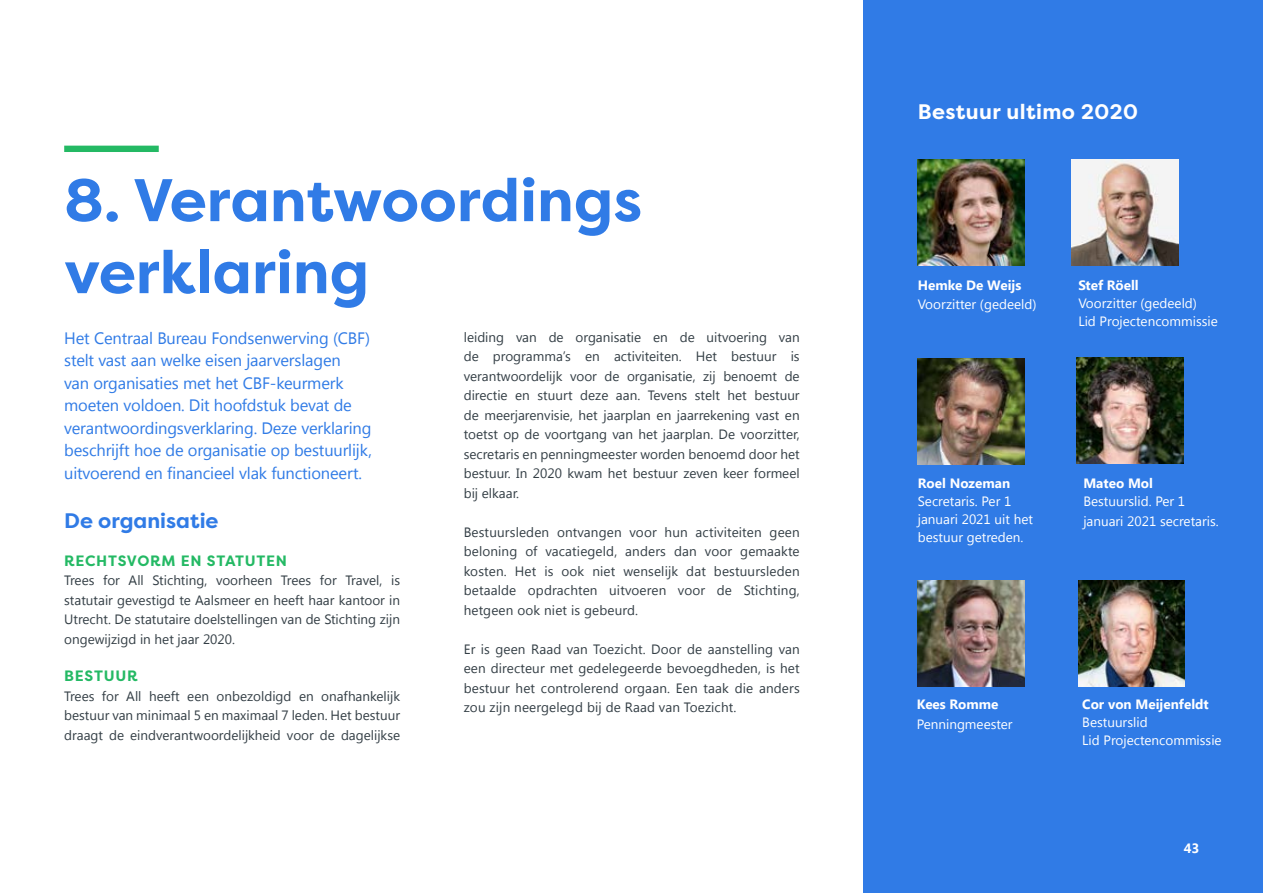
<style>
.page{position:relative;width:1263px;height:893px;background:#fff}
.page>*{position:absolute;margin:0;border:0;box-sizing:border-box;transform-origin:0 0}
.t1{font:700 60px/72px "Filson Pro";color:#307be6}
.t2{font:700 21px "Filson Pro";letter-spacing:.02em;color:#fff}
.t3{font:700 21px "Filson Pro";color:#307be6}
.t4{font:16.5px/22.5px "Segoe UI";letter-spacing:-.01em;color:#307be6}
.t5{font:700 15px "Filson Pro";letter-spacing:.05em;color:#24b964}
.t6{font:13.5px/19.5px "Segoe UI";color:#333e45;text-align:justify}
.t7{font:13.5px/18px "Segoe UI";color:#fff}
.t8{font:700 13.5px "Segoe UI";color:#fff}
.s1{font-weight:700}
</style>
<div class="page">
<div style="left:64px;top:146px;width:95px;height:6px;background:#24b964"></div>
<div style="left:863px;top:0;width:400px;height:893px;background:#307be6"></div>
<img style="left:918px;top:159px;width:106px;height:107px">
<img style="left:918px;top:580px;width:106px;height:107px">
<img style="left:918px;top:358px;width:106px;height:107px">
<img style="left:1072px;top:159px;width:106px;height:107px">
<img style="left:1078px;top:580px;width:107px;height:107px">
<img style="left:1077px;top:358px;width:106px;height:106px">
<h1 class="t1" style="left:64px;top:165px;width:579px">8. Verantwoordings verklaring</h1>
<p class="t4" style="left:64px;top:326px;width:309px">Het Centraal Bureau Fondsenwerving (CBF) stelt vast aan welke eisen jaarverslagen<br>van organisaties met het CBF-keurmerk moeten voldoen. Dit hoofdstuk bevat de verantwoordingsverklaring. Deze verklaring beschrijft hoe de organisatie op bestuurlijk, uitvoerend en financieel vlak functioneert.</p>
<h2 class="t3" style="left:64px;top:508px;width:156px">De organisatie</h2>
<p class="t5" style="left:64px;top:551px;width:224px">RECHTSVORM EN STATUTEN</p>
<p class="t6" style="left:64px;top:570px;width:337px">Trees for All Stichting, voorheen Trees for Travel, is statutair gevestigd te Aalsmeer en heeft haar kantoor in Utrecht. De statutaire doelstellingen van de Stichting zijn ongewijzigd in het jaar 2020.</p>
<p class="t5" style="left:64px;top:667px;width:75px">BESTUUR</p>
<p class="t6" style="left:64px;top:686px;width:337px">Trees for All heeft een onbezoldigd en onafhankelijk bestuur van minimaal 5 en maximaal 7 leden. Het bestuur draagt de eindverantwoordelijkheid voor de dagelijkse</p>
<p class="t6" style="left:464px;top:326px;width:337px">leiding van de organisatie en de uitvoering van de programma’s en activiteiten. Het bestuur is verantwoordelijk voor de organisatie, zij benoemt de directie en stuurt deze aan. Tevens stelt het bestuur de meerjarenvisie, het jaarplan en jaarrekening vast en toetst op de voortgang van het jaarplan. De voorzitter, secretaris en penningmeester worden benoemd door het bestuur. In 2020 kwam het bestuur zeven keer formeel bij elkaar.</p>
<p class="t6" style="left:464px;top:521px;width:337px">Bestuursleden ontvangen voor hun activiteiten geen beloning of vacatiegeld, anders dan voor gemaakte kosten. Het is ook niet wenselijk dat bestuursleden betaalde opdrachten uitvoeren voor de Stichting, hetgeen ook niet is gebeurd.</p>
<p class="t6" style="left:464px;top:638px;width:337px">Er is geen Raad van Toezicht. Door de aanstelling van een directeur met gedelegeerde bevoegdheden, is het bestuur het controlerend orgaan. Een taak die anders zou zijn neergelegd bij de Raad van Toezicht.</p>
<h2 class="t2" style="left:918px;top:99px;width:222px">Bestuur ultimo 2020</h2>
<p class="t8" style="left:918px;top:277px;width:105px">Hemke De Weijs</p>
<p class="t7" style="left:918px;top:295px;width:120px">Voorzitter (gedeeld)</p>
<p class="t8" style="left:1078px;top:277px;width:62px">Stef Röell</p>
<p class="t7" style="left:1078px;top:293px;width:141px">Voorzitter (gedeeld)<br>Lid Projectencommissie</p>
<p class="t7" style="left:918px;top:474px;width:117px"><span class="s1">Roel Nozema</span><span class="s1">n<br></span>Secretaris. Per 1 januari 2021 uit het bestuur getreden.</p>
<p class="t8" style="left:1083px;top:476px;width:71px">Mateo Mol</p>
<p class="t7" style="left:1083px;top:491px;width:137px;line-height:19.5px">Bestuurslid. Per 1 januari 2021 secretaris.</p>
<p class="t8" style="left:917px;top:696px;width:83px">Kees Romme</p>
<p class="t7" style="left:917px;top:714px;width:97px">Penningmeester</p>
<p class="t7" style="left:1082px;top:694px;width:141px"><span class="s1">Cor v</span><span class="s1">o</span><span class="s1">n Meijenfeldt<br></span>Bestuurslid<br>Lid Projectencommissie</p>
<p class="t8" style="left:1184px;top:840px;width:17px">43</p>
</div>
